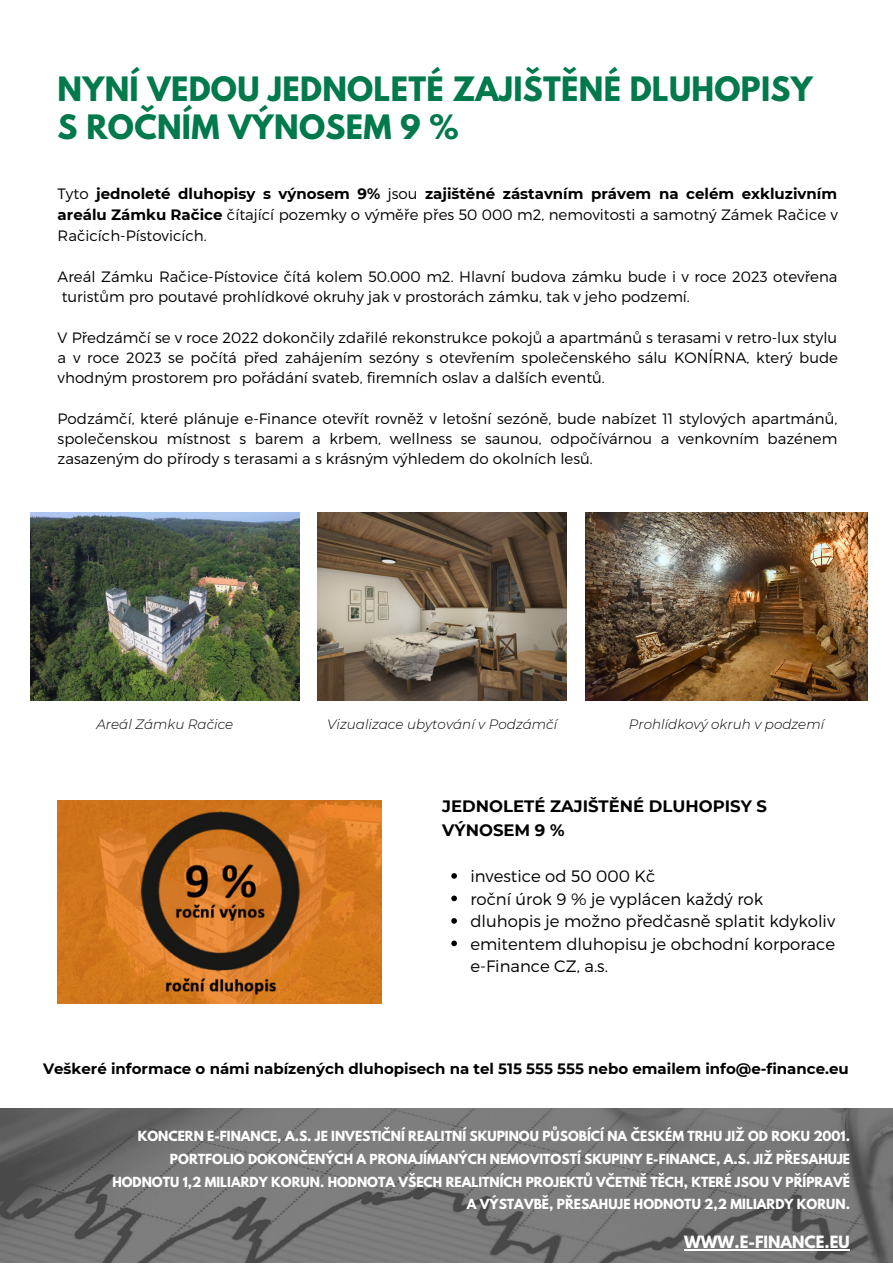
<style>
.page{position:relative;width:893px;height:1264px;background:#fff}
.page>*{position:absolute;margin:0;border:0;box-sizing:border-box;transform-origin:0 0}
.t1{font:700 29.7px/37px "League Spartan";letter-spacing:.01em;color:#00794b}
.t2{font:300 16.5px/22.5px "Montserrat";color:#000}
.t3{font:700 16.5px/23.5px "Montserrat";color:#000}
.t4{font:300 15px/20.2px "Montserrat";color:#000;text-align:justify}
.t5{font:700 15px "Montserrat";color:#000}
.t6{font:700 15px "League Spartan";color:#fff}
.t7{font:italic 300 13.5px "Montserrat";color:#000}
.t8{font:700 12.3px/22.6px "League Spartan";color:#fff;text-align:right}
.s1{font-weight:700}
</style>
<div class="page">
<img style="left:0;top:1108px;width:892px;height:154px">
<img style="left:58px;top:800px;width:323px;height:203px">
<img style="left:30px;top:513px;width:269px;height:187px">
<img style="left:317px;top:513px;width:250px;height:187px">
<img style="left:585px;top:513px;width:282px;height:187px">
<svg style="left:451px;top:873px;width:6px;height:5px"></svg>
<svg style="left:451px;top:895px;width:6px;height:6px"></svg>
<svg style="left:451px;top:918px;width:6px;height:5px"></svg>
<svg style="left:451px;top:940px;width:6px;height:6px"></svg>
<hr style="left:684px;top:1248px;width:165px;height:2px;background:#fff">
<h1 class="t1" style="left:58px;top:75px;width:756px">NYNÍ VEDOU JEDNOLETÉ ZAJIŠTĚNÉ DLUHOPISY<br>S ROČNÍM VÝNOSEM 9 %</h1>
<p class="t4" style="left:58px;top:182px;width:781px;line-height:21.3px">Tyto <span class="s1">jednoleté dluhopisy s výnosem 9%</span> jsou <span class="s1">zajištěné zástavním právem na celém exkluzivním areálu Zámku Račice</span> čítající pozemky o výměře přes 50 000 m2, nemovitosti a samotný Zámek Račice v Račicích-Pístovicích.</p>
<p class="t4" style="left:58px;top:266px;width:781px">Areál Zámku Račice-Pístovice čítá kolem 50.000 m2. Hlavní budova zámku bude i v roce 2023 otevřena turistům pro poutavé prohlídkové okruhy jak v prostorách zámku, tak v jeho podzemí.</p>
<p class="t4" style="left:58px;top:326px;width:781px">V Předzámčí se v roce 2022 dokončily zdařilé rekonstrukce pokojů a apartmánů s terasami v retro-lux stylu a v roce 2023 se počítá před zahájením sezóny s otevřením společenského sálu KONÍRNA, který bude vhodným prostorem pro pořádání svateb, firemních oslav a dalších eventů.</p>
<p class="t4" style="left:58px;top:407px;width:781px">Podzámčí, které plánuje e-Finance otevřít rovněž v letošní sezóně, bude nabízet 11 stylových apartmánů, společenskou místnost s barem a krbem, wellness se saunou, odpočívárnou a venkovním bazénem zasazeným do přírody s terasami a s krásným výhledem do okolních lesů.</p>
<p class="t7" style="left:96px;top:716px;width:138px">Areál Zámku Račice</p>
<p class="t7" style="left:327px;top:716px;width:231px">Vizualizace ubytování v Podzámčí</p>
<p class="t7" style="left:628px;top:716px;width:197px">Prohlídkový okruh v podzemí</p>
<p class="t3" style="left:442px;top:794px;width:326px">JEDNOLETÉ ZAJIŠTĚNÉ DLUHOPISY S<br>VÝNOSEM 9 %</p>
<p class="t2" style="left:470px;top:864px;width:366px">investice od 50 000 Kč<br>roční úrok 9 % je vyplácen každý rok dluhopis je možno předčasně splatit kdykoliv emitentem dluhopisu je obchodní korporace e-Finance CZ, a.s.</p>
<p class="t5" style="left:43px;top:1059px;width:807px">Veškeré informace o námi nabízených dluhopisech na tel 515 555 555 nebo emailem info@e-finance.eu</p>
<p class="t8" style="left:112px;top:1126px;width:739px">KONCERN E-FINANCE, A.S. JE INVESTIČNÍ REALITNÍ SKUPINOU PŮSOBÍCÍ NA ČESKÉM TRHU JIŽ OD ROKU 2001.<br>PORTFOLIO DOKONČENÝCH A PRONAJÍMANÝCH NEMOVITOSTÍ SKUPINY E-FINANCE, A.S. JIŽ PŘESAHUJE HODNOTU 1,2 MILIARDY KORUN. HODNOTA VŠECH REALITNÍCH PROJEKTŮ VČETNĚ TĚCH, KTERÉ JSOU V PŘÍPRAVĚ A VÝSTAVBĚ, PŘESAHUJE HODNOTU 2,2 MILIARDY KORUN.</p>
<p class="t6" style="left:684px;top:1234px;width:167px">WWW.E-FINANCE.EU</p>
</div>
